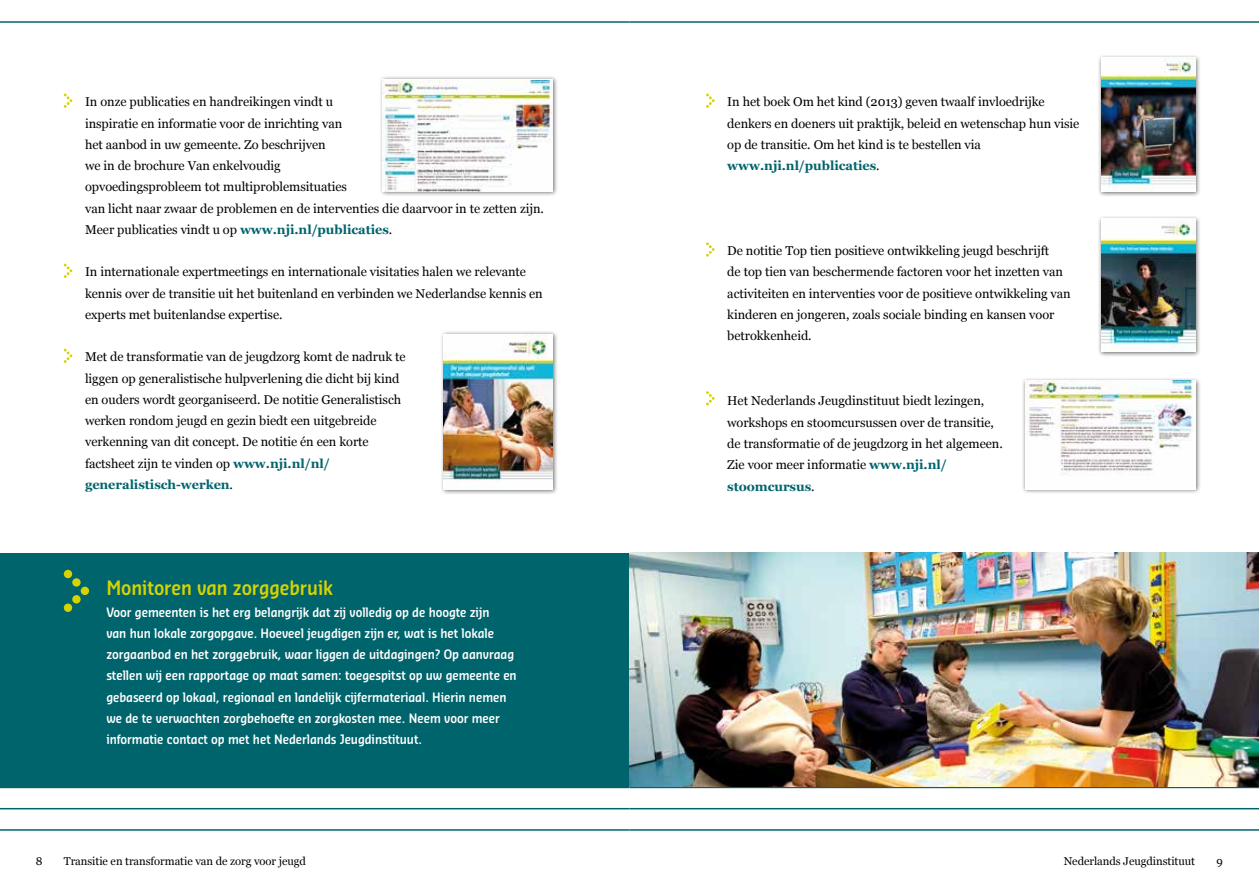
<style>
.page{position:relative;width:1259px;height:893px;background:#fff}
.page>*{position:absolute;margin:0;border:0;box-sizing:border-box;transform-origin:0 0}
.t1{font:600 19.5px "Sansa Con Soft Pro";letter-spacing:-.005em;color:#d7d300}
.t2{font:12.75px/21.3px "Georgia";letter-spacing:-.005em;color:#000}
.t3{font:600 12.75px/21.3px "Sansa Con Soft Pro";letter-spacing:-.005em;color:#fff}
.t4{font:11.25px "Georgia";letter-spacing:-.005em;color:#000}
.s1{font-weight:700;color:#00646c}
</style>
<div class="page">
<hr style="left:0;top:21px;width:629px;height:2px;background:#00646c">
<hr style="left:629px;top:21px;width:630px;height:2px;background:#00646c">
<hr style="left:0;top:787px;width:629px;height:1px;background:#00646c">
<hr style="left:629px;top:787px;width:630px;height:1px;background:#00646c">
<hr style="left:0;top:808px;width:629px;height:1px;background:#00646c">
<hr style="left:629px;top:808px;width:630px;height:1px;background:#00646c">
<hr style="left:0;top:829px;width:629px;height:2px;background:#00646c">
<hr style="left:629px;top:829px;width:630px;height:2px;background:#00646c">
<svg style="left:706px;top:94px;width:8px;height:14px"></svg>
<svg style="left:706px;top:242px;width:8px;height:15px"></svg>
<svg style="left:706px;top:391px;width:8px;height:14px"></svg>
<svg style="left:64px;top:94px;width:8px;height:14px"></svg>
<svg style="left:64px;top:264px;width:8px;height:14px"></svg>
<svg style="left:64px;top:349px;width:8px;height:14px"></svg>
<div style="left:0;top:553px;width:629px;height:234px;background:#00646c"></div>
<img style="left:629px;top:553px;width:630px;height:234px">
<div style="left:64px;top:570px;width:8px;height:8px;background:#d7d300;border-radius:50%"></div>
<div style="left:64px;top:604px;width:8px;height:8px;background:#d7d300;border-radius:50%"></div>
<div style="left:72px;top:578px;width:9px;height:9px;background:#d7d300;border-radius:50%"></div>
<div style="left:72px;top:595px;width:9px;height:8px;background:#d7d300;border-radius:50%"></div>
<div style="left:81px;top:587px;width:8px;height:8px;background:#d7d300;border-radius:50%"></div>
<div style="left:379px;top:75px;width:179px;height:122px;background:#000;opacity:.55"></div>
<img style="left:383px;top:80px;width:170px;height:111px">
<div style="left:440px;top:331px;width:118px;height:164px;background:#000;opacity:.55"></div>
<img style="left:443px;top:334px;width:110px;height:155px">
<div style="left:1097px;top:54px;width:104px;height:143px;background:#000;opacity:.55"></div>
<img style="left:1101px;top:58px;width:94px;height:133px">
<div style="left:1097px;top:215px;width:104px;height:142px;background:#000;opacity:.55"></div>
<img style="left:1101px;top:218px;width:94px;height:134px">
<div style="left:1021px;top:377px;width:179px;height:118px;background:#000;opacity:.55"></div>
<img style="left:1025px;top:381px;width:170px;height:108px">
<p class="t2" style="left:85px;top:91px;width:460px">In onze publicaties en handreikingen vindt u<br>inspiratie en informatie voor de inrichting van<br>het aanbod in uw gemeente. Zo beschrijven<br>we in de brochure Van enkelvoudig<br>opvoedingsprobleem tot multiproblemsituaties<br>van licht naar zwaar de problemen en de interventies die daarvoor in te zetten zijn.<br>Meer publicaties vindt u op <span class="s1">www.nji.nl/publicaties</span>.</p>
<p class="t2" style="left:85px;top:261px;width:459px">In internationale expertmeetings en internationale visitaties halen we relevante kennis over de transitie uit het buitenland en verbinden we Nederlandse kennis en experts met buitenlandse expertise.</p>
<p class="t2" style="left:85px;top:346px;width:322px">Met de transformatie van de jeugdzorg komt de nadruk te liggen op generalistische hulpverlening die dicht bij kind en ouders wordt georganiseerd. De notitie Generalistisch werken rondom jeugd en gezin biedt een uitgebreide verkenning van dit concept. De notitie én een korte factsheet zijn te vinden op <span class="s1">www.nji.nl/nl/ generalistisch-werken</span>.</p>
<h1 class="t1" style="left:106px;top:575px;width:228px">Monitoren van zorggebruik</h1>
<p class="t3" style="left:106px;top:601px;width:412px">Voor gemeenten is het erg belangrijk dat zij volledig op de hoogte zijn<br>van hun lokale zorgopgave. Hoeveel jeugdigen zijn er, wat is het lokale zorgaanbod en het zorggebruik, waar liggen de uitdagingen? Op aanvraag stellen wij een rapportage op maat samen: toegespitst op uw gemeente en gebaseerd op lokaal, regionaal en landelijk cijfermateriaal. Hierin nemen we de te verwachten zorgbehoefte en zorgkosten mee. Neem voor meer informatie contact op met het Nederlands Jeugdinstituut.</p>
<p class="t2" style="left:727px;top:91px;width:353px">In het boek Om het kind (2013) geven twaalf invloedrijke denkers en doeners uit praktijk, beleid en wetenschap hun visie op de transitie. Om het kind is te bestellen via <span class="s1">www.nji.nl/publicaties</span>.</p>
<p class="t2" style="left:727px;top:240px;width:345px">De notitie Top tien positieve ontwikkeling jeugd beschrijft<br>de top tien van beschermende factoren voor het inzetten van activiteiten en interventies voor de positieve ontwikkeling van kinderen en jongeren, zoals sociale binding en kansen voor betrokkenheid.</p>
<p class="t2" style="left:727px;top:390px;width:277px">Het Nederlands Jeugdinstituut biedt lezingen, workshops en stoomcursussen over de transitie, de transformatie of de jeugdzorg in het algemeen.<br>Zie voor meer informatie <span class="s1">www.nji.nl/ stoomcursus</span>.</p>
<p class="t4" style="left:36px;top:853px;width:8px">8</p>
<p class="t4" style="left:64px;top:853px;width:244px">Transitie en transformatie van de zorg voor jeugd</p>
<p class="t4" style="left:1063px;top:853px;width:133px">Nederlands Jeugdinstituut</p>
<p class="t4" style="left:1216px;top:853px;width:8px">9</p>
</div>
